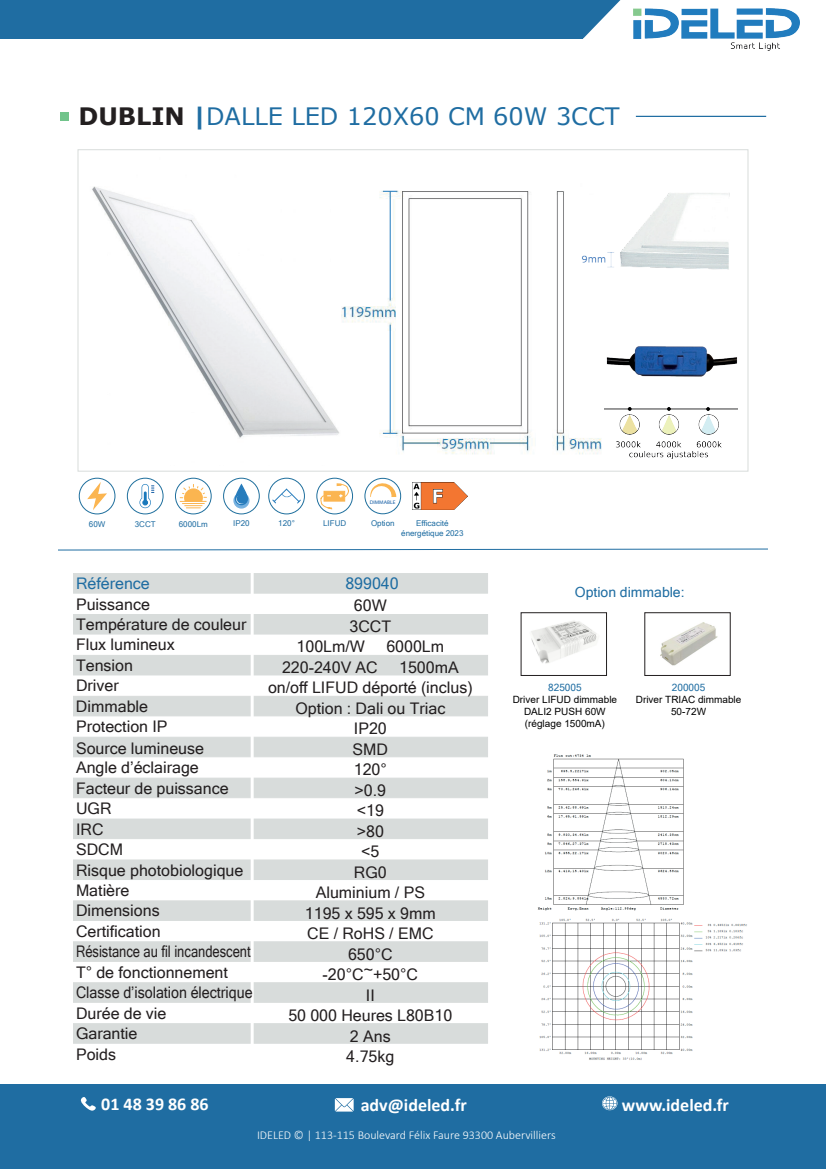
<style>
.page{position:relative;width:826px;height:1169px;background:#fff}
.page>*{position:absolute;margin:0;border:0;box-sizing:border-box;transform-origin:0 0}
.t1{font:24px "Verdana";color:#1f6da2}
.t2{font:700 18px "Calibri";color:#fff}
.t3{font:16px/20.4px "Microsoft Sans Serif";color:#231f20}
.t4{font:16px/20.5px "Microsoft Sans Serif";color:#231f20;scale:.89 1}
.t5{font:16px "Microsoft Sans Serif";color:#1f6da2}
.t6{font:14px "Microsoft Sans Serif";color:#1f6da2}
.t7{font:300 12px "Calibri";color:#fff}
.t8{font:10px/12px "Arial";color:#000;text-align:center}
.t9{font:10px "Microsoft Sans Serif";color:#1f6da2}
.t10{font:8px/9.6px "Microsoft Sans Serif";color:#1f6da2;text-align:center}
.t11{font:5.2px "Myriad Pro";color:#105aa3;scale:1.08 1}
.s1{font-weight:700;color:#231f20}
.s2{font-weight:700}
</style>
<div class="page">
<div style="left:73px;top:982px;width:415px;height:21px;background:#d8dcdb"></div>
<div style="left:73px;top:1023px;width:415px;height:21px;background:#d8dcdb"></div>
<div style="left:73px;top:941px;width:415px;height:21px;background:#d8dcdb"></div>
<div style="left:0;top:0;width:583px;height:38px;background:#1f6da2"></div>
<svg style="left:583px;top:0;width:37px;height:38px"></svg>
<img style="left:633px;top:8px;width:167px;height:42px">
<div style="left:0;top:1084px;width:826px;height:85px;background:#1f6da2"></div>
<svg style="left:335px;top:1098px;width:19px;height:14px"></svg>
<svg style="left:602px;top:1096px;width:15px;height:14px"></svg>
<svg style="left:80px;top:1097px;width:16px;height:14px"></svg>
<div style="left:60px;top:112px;width:9px;height:9px;background:#71c48b"></div>
<hr style="left:636px;top:116px;width:130px;height:1px;background:#1f6da2">
<svg style="left:58px;top:548px;width:710px;height:3px"></svg>
<div style="left:73px;top:573px;width:415px;height:21px;background:#d8dcdb;border:1px solid #d8dcdb"></div>
<div style="left:73px;top:614px;width:415px;height:21px;background:#d8dcdb;border:1px solid #d8dcdb"></div>
<div style="left:73px;top:655px;width:415px;height:20px;background:#d8dcdb"></div>
<div style="left:73px;top:696px;width:415px;height:20px;background:#d8dcdb"></div>
<div style="left:73px;top:737px;width:415px;height:20px;background:#d8dcdb"></div>
<div style="left:73px;top:778px;width:415px;height:20px;background:#d8dcdb"></div>
<div style="left:73px;top:819px;width:415px;height:20px;background:#d8dcdb"></div>
<div style="left:73px;top:859px;width:415px;height:21px;background:#d8dcdb;border:1px solid #d8dcdb"></div>
<div style="left:73px;top:900px;width:415px;height:21px;background:#d8dcdb;border:1px solid #d8dcdb"></div>
<hr style="left:251px;top:559px;width:3px;height:486px;background:#fff">
<div style="left:79px;top:478px;width:36px;height:36px;border:1px solid #1f6f9d;border-radius:50%"></div>
<svg style="left:87px;top:482px;width:20px;height:28px"></svg>
<div style="left:127px;top:478px;width:36px;height:36px;border:1px solid #1f6f9d;border-radius:50%"></div>
<svg style="left:140px;top:484px;width:14px;height:24px"></svg>
<div style="left:175px;top:478px;width:36px;height:36px;border:1px solid #1f6f9d;border-radius:50%"></div>
<svg style="left:179px;top:484px;width:28px;height:25px"></svg>
<div style="left:223px;top:478px;width:37px;height:36px;border:1px solid #1f6f9d;border-radius:50%"></div>
<svg style="left:233px;top:484px;width:16px;height:25px"></svg>
<div style="left:268px;top:478px;width:37px;height:36px;border:1px solid #1f6f9d;border-radius:50%"></div>
<svg style="left:271px;top:488px;width:31px;height:16px"></svg>
<div style="left:317px;top:478px;width:36px;height:36px;border:1px solid #1f6f9d;border-radius:50%"></div>
<svg style="left:320px;top:483px;width:29px;height:26px"></svg>
<div style="left:365px;top:478px;width:36px;height:36px;border:1px solid #1f6f9d;border-radius:50%"></div>
<svg style="left:370px;top:479px;width:26px;height:18px"></svg>
<img style="left:341px;top:190px;width:264px;height:265px">
<img style="left:575px;top:190px;width:155px;height:111px">
<img style="left:92px;top:186px;width:247px;height:252px">
<img style="left:413px;top:483px;width:55px;height:26px">
<img style="left:537px;top:754px;width:147px;height:157px">
<img style="left:539px;top:918px;width:208px;height:142px">
<img style="left:605px;top:407px;width:133px;height:51px">
<img style="left:606px;top:346px;width:132px;height:31px">
<div style="left:521px;top:612px;width:86px;height:64px;border:1px solid #231f20"></div>
<div style="left:644px;top:612px;width:87px;height:64px;border:1px solid #231f20"></div>
<img style="left:531px;top:621px;width:66px;height:43px">
<img style="left:660px;top:622px;width:58px;height:44px">
<h1 class="t1" style="left:78px;top:100px;width:543px"><span class="s1">DUBLIN</span> <span class="s2">|</span>DALLE LED 120X60 CM 60W 3CCT</h1>
<p class="t11" style="left:370px;top:499px;width:25px">DIMMABLE</p>
<p class="t10" style="left:89px;top:519px;width:18px">60W</p>
<p class="t10" style="left:135px;top:519px;width:22px">3CCT</p>
<p class="t10" style="left:179px;top:519px;width:30px">6000Lm</p>
<p class="t10" style="left:233px;top:518px;width:18px">IP20</p>
<p class="t10" style="left:278px;top:518px;width:18px">120°</p>
<p class="t10" style="left:323px;top:518px;width:25px">LIFUD</p>
<p class="t10" style="left:371px;top:518px;width:25px">Option</p>
<p class="t10" style="left:401px;top:518px;width:64px">Efficacité énergétique 2023</p>
<p class="t5" style="left:76px;top:573px;width:75px">Référence</p>
<p class="t3" style="left:76px;top:594px;width:172px">Puissance<br>Température de couleur</p>
<p class="t3" style="left:76px;top:654px;width:59px">Tension</p>
<p class="t3" style="left:76px;top:634px;width:100px">Flux lumineux</p>
<p class="t3" style="left:76px;top:674px;width:44px">Driver</p>
<p class="t3" style="left:76px;top:696px;width:74px">Dimmable</p>
<p class="t3" style="left:76px;top:716px;width:130px">Protection IP<br>Source lumineuse<br>Angle d’éclairage</p>
<p class="t3" style="left:76px;top:798px;width:37px;line-height:21.1px">UGR<br>IRC</p>
<p class="t3" style="left:76px;top:778px;width:154px">Facteur de puissance</p>
<p class="t3" style="left:76px;top:839px;width:49px">SDCM</p>
<p class="t3" style="left:76px;top:860px;width:169px">Risque photobiologique</p>
<p class="t3" style="left:76px;top:880px;width:176px">Matière<br>Dimensions<br>Certification<br>Résistance au fil incandescent</p>
<p class="t4" style="left:76px;top:982px;width:200px">Classe d’isolation électrique<br>Durée de vie<br>Garantie</p>
<p class="t3" style="left:76px;top:962px;width:153px">T° de fonctionnement</p>
<p class="t3" style="left:76px;top:1044px;width:42px">Poids</p>
<p class="t5" style="left:345px;top:573px;width:55px">899040</p>
<p class="t3" style="left:354px;top:595px;width:34px">60W</p>
<p class="t3" style="left:350px;top:616px;width:43px">3CCT</p>
<p class="t3" style="left:297px;top:636px;width:70px">100Lm/W</p>
<p class="t3" style="left:386px;top:636px;width:59px">6000Lm</p>
<p class="t3" style="left:282px;top:657px;width:97px">220-240V AC</p>
<p class="t3" style="left:399px;top:657px;width:61px">1500mA</p>
<p class="t3" style="left:268px;top:677px;width:206px">on/off LIFUD déporté (inclus)</p>
<p class="t3" style="left:295px;top:698px;width:151px">Option : Dali ou Triac</p>
<p class="t3" style="left:354px;top:718px;width:34px">IP20</p>
<p class="t3" style="left:353px;top:739px;width:37px">SMD</p>
<p class="t3" style="left:354px;top:759px;width:35px">120°</p>
<p class="t3" style="left:355px;top:780px;width:33px">&gt;0.9</p>
<p class="t3" style="left:357px;top:800px;width:29px">&lt;19</p>
<p class="t3" style="left:357px;top:821px;width:29px">&gt;80</p>
<p class="t3" style="left:361px;top:841px;width:20px">&lt;5</p>
<p class="t3" style="left:354px;top:862px;width:34px">RG0</p>
<p class="t3" style="left:316px;top:882px;width:111px">Aluminium / PS</p>
<p class="t3" style="left:305px;top:903px;width:132px">1195 x 595 x 9mm</p>
<p class="t3" style="left:307px;top:923px;width:128px">CE / RoHS / EMC</p>
<p class="t3" style="left:348px;top:944px;width:46px">650°C</p>
<p class="t3" style="left:323px;top:964px;width:97px">-20°C~+50°C</p>
<p class="t3" style="left:366px;top:985px;width:10px">II</p>
<p class="t3" style="left:288px;top:1005px;width:165px">50 000 Heures L80B10</p>
<p class="t3" style="left:350px;top:1026px;width:42px">2 Ans</p>
<p class="t3" style="left:346px;top:1046px;width:50px">4.75kg</p>
<p class="t6" style="left:575px;top:583px;width:111px">Option dimmable:</p>
<p class="t9" style="left:548px;top:681px;width:35px">825005</p>
<p class="t8" style="left:513px;top:693px;width:106px">Driver LIFUD dimmable<br>DALI2 PUSH 60W (réglage 1500mA)</p>
<p class="t9" style="left:672px;top:681px;width:35px">200005</p>
<p class="t8" style="left:636px;top:694px;width:107px">Driver TRIAC dimmable<br>50-72W</p>
<p class="t2" style="left:101px;top:1092px;width:109px">01 48 39 86 86</p>
<p class="t2" style="left:361px;top:1092px;width:108px">adv@ideled.fr</p>
<p class="t2" style="left:622px;top:1092px;width:109px">www.ideled.fr</p>
<p class="t7" style="left:257px;top:1128px;width:300px">IDELED © | 113-115 Boulevard Félix Faure 93300 Aubervilliers</p>
</div>
